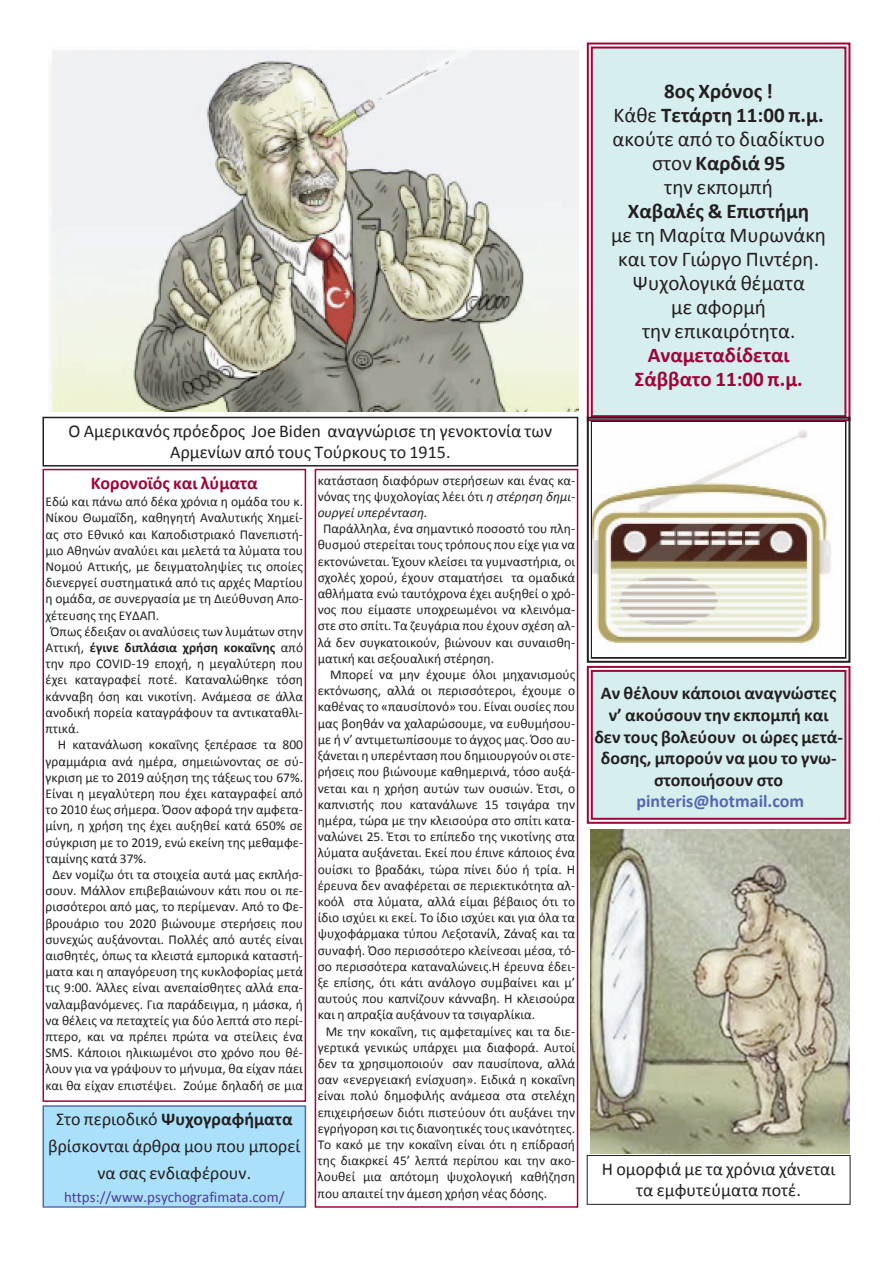
<style>
.page{position:relative;width:893px;height:1263px;background:#fff}
.page>*{position:absolute;margin:0;border:0;box-sizing:border-box;transform-origin:0 0}
.t1{font:21px/24px "Calibri";color:#231f20;text-align:center}
.t2{font:700 21px/24px "Calibri";color:#9d053a;text-align:center}
.t3{font:700 21px "Calibri";color:#231f20}
.t4{font:18px/27px "Calibri";color:#231f20;text-align:center}
.t5{font:700 18px/21.6px "Calibri";color:#231f20;text-align:center}
.t6{font:700 18px "Calibri";color:#5269b2}
.t7{font:700 18px "Calibri";color:#9d053a}
.t8{font:15px "Calibri";color:#4d3c98}
.t9{font:13.5px/16.2px "Calibri";color:#231f20;text-align:justify}
.t10{font:700 13.5px "Calibri";color:#231f20}
.s1{font-weight:400}
.s2{font-weight:700}
.s3{font-style:italic}
</style>
<div class="page">
<div style="left:593px;top:49px;width:251px;height:366px;background:#d7eeee"></div>
<div style="left:587px;top:43px;width:263px;height:378px;border:2px solid #9d053a"></div>
<div style="left:591px;top:47px;width:255px;height:370px;border:2px solid #9d053a"></div>
<div style="left:587px;top:417px;width:263px;height:246px;border:2px solid #231f20"></div>
<div style="left:591px;top:421px;width:255px;height:238px;border:2px solid #231f20"></div>
<img style="left:593px;top:423px;width:251px;height:234px">
<div style="left:593px;top:672px;width:251px;height:146px;background:#d7eeee"></div>
<div style="left:587px;top:666px;width:263px;height:158px;border:2px solid #9d053a"></div>
<div style="left:591px;top:670px;width:255px;height:150px;border:2px solid #9d053a"></div>
<div style="left:44px;top:1107px;width:261px;height:99px;background:#aae0f9"></div>
<div style="left:43px;top:1105px;width:263px;height:103px;border:2px solid #5269b2"></div>
<img style="left:50px;top:50px;width:528px;height:362px">
<div style="left:43px;top:417px;width:535px;height:49px;border:2px solid #231f20"></div>
<img style="left:591px;top:830px;width:259px;height:324px">
<div style="left:587px;top:1155px;width:263px;height:50px;border:1px solid #231f20"></div>
<div style="left:43px;top:469px;width:263px;height:633px;border:2px solid #9d053a"></div>
<div style="left:315px;top:469px;width:263px;height:739px;border:2px solid #9d053a"></div>
<h2 class="t4" style="left:69px;top:420px;width:485px;line-height:21.6px">Ο Αμερικανός πρόεδρος Joe Biden αναγνώρισε τη γενοκτονία των<br>Αρμενίων από τους Τούρκους το 1915.</h2>
<h2 class="t7" style="left:91px;top:472px;width:169px">Κορονοϊός και λύματα</h2>
<p class="t9" style="left:46px;top:493px;width:259px">Εδώ και πάνω από δέκα χρόνια η ομάδα του κ.</p>
<p class="t9" style="left:46px;top:510px;width:259px">Νίκου Θωμαΐδη, καθηγητή Αναλυτικής Χημεί-</p>
<p class="t9" style="left:46px;top:526px;width:259px">ας στο Εθνικό και Καποδιστριακό Πανεπιστή-</p>
<p class="t9" style="left:46px;top:542px;width:259px">μιο Αθηνών αναλύει και μελετά τα λύματα του</p>
<p class="t9" style="left:46px;top:558px;width:259px">Νομού Αττικής, με δειγματοληψίες τις οποίες</p>
<p class="t9" style="left:46px;top:574px;width:259px">διενεργεί συστηματικά από τις αρχές Μαρτίου</p>
<p class="t9" style="left:46px;top:591px;width:259px">η ομάδα, σε συνεργασία με τη Διεύθυνση Απο-</p>
<p class="t9" style="left:46px;top:607px;width:115px">χέτευσης της ΕΥΔΑΠ.</p>
<p class="t9" style="left:51px;top:623px;width:254px">Όπως έδειξαν οι αναλύσεις των λυμάτων στην</p>
<p class="t10" style="left:46px;top:639px;width:259px"><span class="s1">Αττική,</span> έγινε διπλάσια χρήση κοκαΐνης <span class="s1">από</span></p>
<p class="t9" style="left:46px;top:655px;width:259px">την προ COVID-19 εποχή, η μεγαλύτερη που</p>
<p class="t9" style="left:46px;top:672px;width:259px">έχει καταγραφεί ποτέ. Καταναλώθηκε τόση</p>
<p class="t9" style="left:46px;top:688px;width:259px">κάνναβη όση και νικοτίνη. Ανάμεσα σε άλλα</p>
<p class="t9" style="left:46px;top:704px;width:259px">ανοδική πορεία καταγράφουν τα αντικαταθλι-</p>
<p class="t9" style="left:46px;top:720px;width:35px">πτικά.</p>
<p class="t9" style="left:58px;top:736px;width:247px">Η κατανάλωση κοκαΐνης ξεπέρασε τα 800</p>
<p class="t9" style="left:46px;top:753px;width:259px">γραμμάρια ανά ημέρα, σημειώνοντας σε σύ-</p>
<p class="t9" style="left:46px;top:769px;width:259px">γκριση με το 2019 αύξηση της τάξεως του 67%.</p>
<p class="t9" style="left:46px;top:785px;width:259px">Είναι η μεγαλύτερη που έχει καταγραφεί από</p>
<p class="t9" style="left:46px;top:801px;width:259px">το 2010 έως σήμερα. Όσον αφορά την αμφετα-</p>
<p class="t9" style="left:46px;top:817px;width:259px">μίνη, η χρήση της έχει αυξηθεί κατά 650% σε</p>
<p class="t9" style="left:46px;top:834px;width:259px">σύγκριση με το 2019, ενώ εκείνη της μεθαμφε-</p>
<p class="t9" style="left:46px;top:850px;width:103px">ταμίνης κατά 37%.</p>
<p class="t9" style="left:52px;top:866px;width:252px">Δεν νομίζω ότι τα στοιχεία αυτά μας εκπλήσ-</p>
<p class="t9" style="left:46px;top:882px;width:259px">σουν. Μάλλον επιβεβαιώνουν κάτι που οι πε-</p>
<p class="t9" style="left:46px;top:898px;width:259px">ρισσότεροι από μας, το περίμεναν. Από το Φε-</p>
<p class="t9" style="left:45px;top:915px;width:259px">βρουάριο του 2020 βιώνουμε στερήσεις που</p>
<p class="t9" style="left:45px;top:931px;width:259px">συνεχώς αυξάνονται. Πολλές από αυτές είναι</p>
<p class="t9" style="left:45px;top:947px;width:259px">αισθητές, όπως τα κλειστά εμπορικά καταστή-</p>
<p class="t9" style="left:45px;top:963px;width:259px">ματα και η απαγόρευση της κυκλοφορίας μετά</p>
<p class="t9" style="left:45px;top:979px;width:259px">τις 9:00. Άλλες είναι ανεπαίσθητες αλλά επα-</p>
<p class="t9" style="left:45px;top:996px;width:259px">ναλαμβανόμενες. Για παράδειγμα, η μάσκα, ή</p>
<p class="t9" style="left:45px;top:1012px;width:259px">να θέλεις να πεταχτείς για δύο λεπτά στο περί-</p>
<p class="t9" style="left:45px;top:1028px;width:259px">πτερο, και να πρέπει πρώτα να στείλεις ένα</p>
<p class="t9" style="left:45px;top:1044px;width:259px">SMS. Κάποιοι ηλικιωμένοι στο χρόνο που θέ-</p>
<p class="t9" style="left:45px;top:1060px;width:259px">λουν για να γράψουν το μήνυμα, θα είχαν πάει</p>
<p class="t9" style="left:45px;top:1077px;width:259px">και θα είχαν επιστέψει. Ζούμε δηλαδή σε μια</p>
<h2 class="t4" style="left:48px;top:1106px;width:254px">Στο περιοδικό <span class="s2">Ψυχογραφήματα </span>βρίσκονται άρθρα μου που μπορεί να σας ενδιαφέρουν.</h2>
<p class="t8" style="left:64px;top:1187px;width:222px">https://www.psychografimata.com/</p>
<p class="t9" style="left:318px;top:472px;width:259px">κατάσταση διαφόρων στερήσεων και ένας κα&shy;νόνας της ψυχολογίας λέει ότι <span class="s3">η στέρηση δημι&shy;ουργεί υπερένταση.</span></p>
<p class="t9" style="left:318px;top:520px;width:259px;text-indent:5px">Παράλληλα, ένα σημαντικό ποσοστό του πλη&shy;θυσμού στερείται τους τρόπους που είχε για να εκτονώνεται. Έχουν κλείσει τα γυμναστήρια, οι σχολές χορού, έχουν σταματήσει τα ομαδικά αθλήματα ενώ ταυτόχρονα έχει αυξηθεί ο χρό&shy;νος που είμαστε υποχρεωμένοι να κλεινόμα&shy;στε στο σπίτι. Τα ζευγάρια που έχουν σχέση αλ&shy;λά δεν συγκατοικούν, βιώνουν και συναισθη&shy;ματική και σεξουαλική στέρηση.</p>
<p class="t9" style="left:330px;top:666px;width:247px">Μπορεί να μην έχουμε όλοι μηχανισμούς</p>
<p class="t9" style="left:318px;top:682px;width:259px">εκτόνωσης, αλλά οι περισσότεροι, έχουμε ο</p>
<p class="t9" style="left:318px;top:699px;width:259px">καθένας το «παυσίπονό» του. Είναι ουσίες που</p>
<p class="t9" style="left:318px;top:715px;width:259px">μας βοηθάν να χαλαρώσουμε, να ευθυμήσου-</p>
<p class="t9" style="left:318px;top:731px;width:259px">με ή ν’ αντιμετωπίσουμε το άγχος μας. Όσο αυ-</p>
<p class="t9" style="left:318px;top:747px;width:259px">ξάνεται η υπερένταση που δημιουργούν οι στε-</p>
<p class="t9" style="left:318px;top:763px;width:259px">ρήσεις που βιώνουμε καθημερινά, τόσο αυξά-</p>
<p class="t9" style="left:318px;top:780px;width:259px">νεται και η χρήση αυτών των ουσιών. Έτσι, ο</p>
<p class="t9" style="left:318px;top:796px;width:259px">καπνιστής που κατανάλωνε 15 τσιγάρα την</p>
<p class="t9" style="left:318px;top:812px;width:259px">ημέρα, τώρα με την κλεισούρα στο σπίτι κατα-</p>
<p class="t9" style="left:318px;top:828px;width:259px">ναλώνει 25. Έτσι το επίπεδο της νικοτίνης στα</p>
<p class="t9" style="left:318px;top:844px;width:259px">λύματα αυξάνεται. Εκεί που έπινε κάποιος ένα</p>
<p class="t9" style="left:318px;top:861px;width:259px">ουίσκι το βραδάκι, τώρα πίνει δύο ή τρία. Η</p>
<p class="t9" style="left:318px;top:877px;width:259px">έρευνα δεν αναφέρεται σε περιεκτικότητα αλ-</p>
<p class="t9" style="left:318px;top:893px;width:259px">κοόλ στα λύματα, αλλά είμαι βέβαιος ότι το</p>
<p class="t9" style="left:318px;top:909px;width:259px">ίδιο ισχύει κι εκεί. Το ίδιο ισχύει και για όλα τα</p>
<p class="t9" style="left:318px;top:925px;width:259px">ψυχοφάρμακα τύπου Λεξοτανίλ, Ζάναξ και τα</p>
<p class="t9" style="left:318px;top:942px;width:259px">συναφή. Όσο περισσότερο κλείνεσαι μέσα, τό-</p>
<p class="t9" style="left:318px;top:958px;width:259px">σο περισσότερα καταναλώνεις.Η έρευνα έδει-</p>
<p class="t9" style="left:318px;top:974px;width:259px">ξε επίσης, ότι κάτι ανάλογο συμβαίνει και μ’</p>
<p class="t9" style="left:318px;top:990px;width:259px">αυτούς που καπνίζουν κάνναβη. Η κλεισούρα</p>
<p class="t9" style="left:318px;top:1006px;width:219px">και η απραξία αυξάνουν τα τσιγαρλίκια.</p>
<p class="t9" style="left:326px;top:1023px;width:251px">Με την κοκαΐνη, τις αμφεταμίνες και τα διε-</p>
<p class="t9" style="left:318px;top:1039px;width:259px">γερτικά γενικώς υπάρχει μια διαφορά. Αυτοί</p>
<p class="t9" style="left:318px;top:1055px;width:259px">δεν τα χρησιμοποιούν σαν παυσίπονα, αλλά</p>
<p class="t9" style="left:318px;top:1071px;width:259px">σαν «ενεργειακή ενίσχυση». Ειδικά η κοκαΐνη</p>
<p class="t9" style="left:318px;top:1087px;width:259px">είναι πολύ δημοφιλής ανάμεσα στα στελέχη</p>
<p class="t9" style="left:318px;top:1104px;width:259px">επιχειρήσεων διότι πιστεύουν ότι αυξάνει την</p>
<p class="t9" style="left:318px;top:1120px;width:259px">εγρήγορση κσι τις διανοητικές τους ικανότητες.</p>
<p class="t9" style="left:318px;top:1136px;width:259px">Το κακό με την κοκαΐνη είναι ότι η επίδρασή</p>
<p class="t9" style="left:318px;top:1152px;width:259px">της διακρκεί 45’ λεπτά περίπου και την ακο-</p>
<p class="t9" style="left:318px;top:1168px;width:259px">λουθεί μια απότομη ψυχολογική καθήζηση</p>
<p class="t9" style="left:318px;top:1185px;width:231px">που απαιτεί την άμεση χρήση νέας δόσης.</p>
<h1 class="t1" style="left:612px;top:79px;width:214px"><span class="s2">8ος Χρόνος !<br></span>Κάθε <span class="s2">Τετάρτη 11:00 π.μ. </span>ακούτε από το διαδίκτυο στον <span class="s2">Καρδιά 95<br></span>την εκπομπή</h1>
<h1 class="t3" style="left:628px;top:198px;width:183px">Χαβαλές &amp; Επιστήμη</h1>
<h1 class="t1" style="left:611px;top:223px;width:217px">με τη Μαρίτα Μυρωνάκη και τον Γιώργο Πιντέρη.<br>Ψυχολογικά θέματα<br>με αφορμή<br>την επικαιρότητα.</h1>
<h1 class="t2" style="left:634px;top:343px;width:170px">Αναμεταδίδεται<br>Σάββατο 11:00 π.μ.</h1>
<h2 class="t5" style="left:594px;top:682px;width:250px">Αν θέλουν κάποιοι αναγνώστες ν’ ακούσουν την εκπομπή και δεν τους βολεύουν οι ώρες μετά&shy;δοσης, μπορούν να μου το γνω&shy;στοποιήσουν στο</h2>
<h2 class="t6" style="left:636px;top:790px;width:169px">pinteris@hotmail.com</h2>
<h2 class="t4" style="left:602px;top:1157px;width:235px;line-height:21.6px">Η ομορφιά με τα χρόνια χάνεται τα εμφυτεύματα ποτέ.</h2>
</div>
